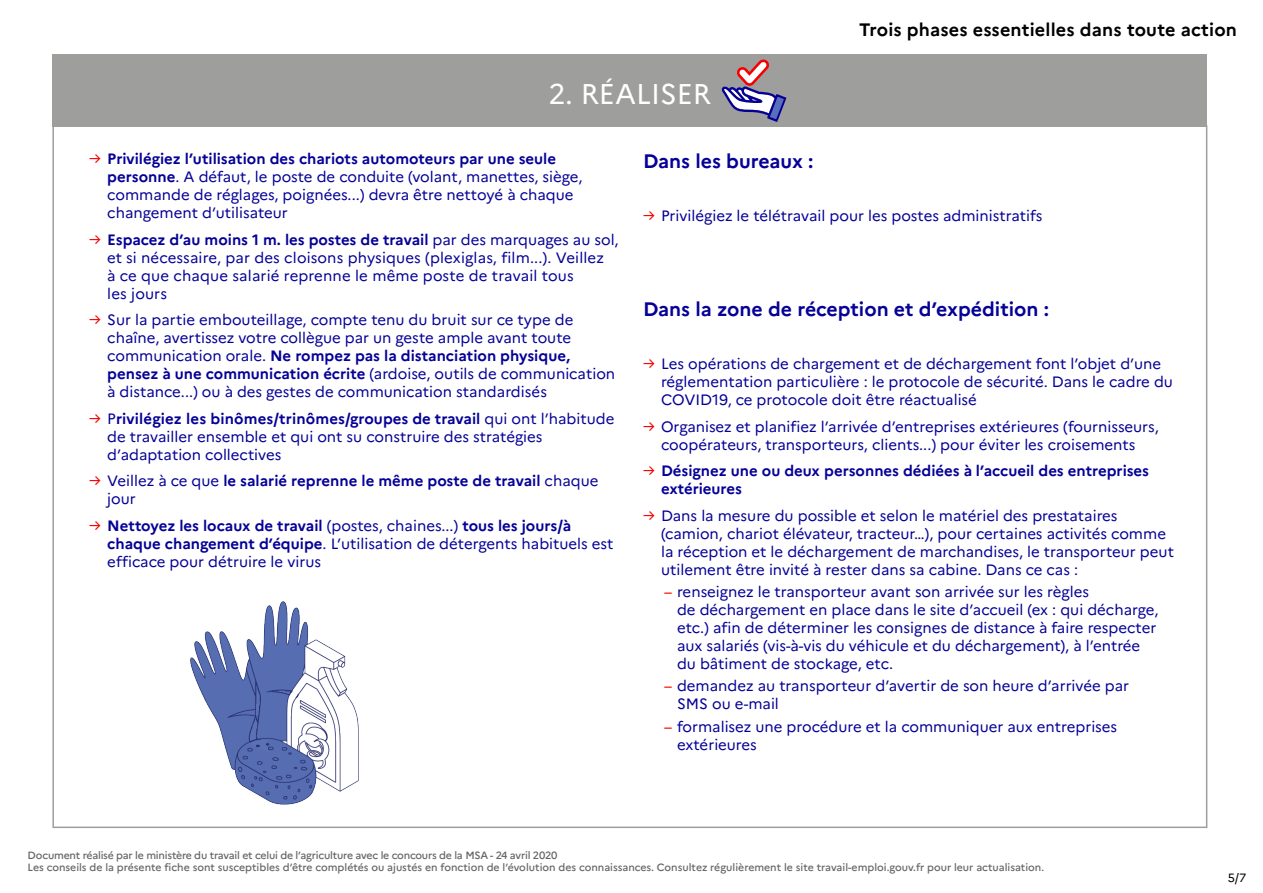
<style>
.page{position:relative;width:1263px;height:893px;background:#fff}
.page>*{position:absolute;margin:0;border:0;box-sizing:border-box;transform-origin:0 0}
.titre_1{font:28.5px "Marianne";color:#fff}
.texte_liste{font:700 19.5px "Marianne";color:#050096}
.t1{font:700 18px "Marianne";letter-spacing:.01em;color:#000}
.texte_liste-2{font:15px/18px "Marianne";color:#050096}
.texte_sous_liste{font:15px/18px "Marianne";color:#050096}
.texte_liste-3{font:700 15px/18px "Marianne";color:#050096}
.t2{font:12px "Marianne";color:#000}
.légendes{font:500 10.5px "Marianne";letter-spacing:-.005em;color:#656563}
.s1{color:#f70000}
.s2{font-weight:700}
.s3{font-weight:400;color:#f70000}
.s4{font-weight:400}
</style>
<div class="page">
<div style="left:52px;top:54px;width:1155px;height:72px;background:#9e9e9c"></div>
<svg style="left:721px;top:59px;width:65px;height:63px"></svg>
<img style="left:190px;top:601px;width:169px;height:204px">
<p class="titre_1" style="left:548px;top:76px;width:164px">2. RÉALISER</p>
<p class="t1" style="left:859px;top:18px;width:379px">Trois phases essentielles dans toute action</p>
<p class="texte_liste-2" style="left:107px;top:150px;width:477px;text-indent:-18px"><span class="s1">→</span> <span class="s2">Privilégiez l’utilisation des chariots automoteurs par une seule personne</span>. A défaut, le poste de conduite (volant, manettes, siège, commande de réglages, poignées...) devra être nettoyé à chaque changement d’utilisateur</p>
<p class="texte_liste-2" style="left:107px;top:230px;width:513px;text-indent:-18px"><span class="s1">→</span> <span class="s2">Espacez d’au moins 1 m. les postes de travail</span> par des marquages au sol, et si nécessaire, par des cloisons physiques (plexiglas, film...). Veillez<br>à ce que chaque salarié reprenne le même poste de travail tous<br>les jours</p>
<p class="texte_liste-2" style="left:107px;top:311px;width:509px;text-indent:-18px"><span class="s1">→</span> Sur la partie embouteillage, compte tenu du bruit sur ce type de chaîne, avertissez votre collègue par un geste ample avant toute communication orale. <span class="s2">Ne rompez pas la distanciation physique, pensez à une communication écrite</span> (ardoise, outils de communication à distance...) ou à des gestes de communication standardisés</p>
<p class="texte_liste-2" style="left:107px;top:409px;width:509px;text-indent:-18px"><span class="s1">→</span> P<span class="s2">rivilégiez les binômes/trinômes/groupes de travail</span> qui ont l’habitude de travailler ensemble et qui ont su construire des stratégies d’adaptation collectives</p>
<p class="texte_liste-3" style="left:107px;top:472px;width:493px;text-indent:-18px"><span class="s3">→</span> <span class="s4">Veillez à ce que</span> le salarié reprenne le même poste de travail <span class="s4">chaque jour</span></p>
<p class="texte_liste-2" style="left:107px;top:516px;width:508px;text-indent:-18px"><span class="s1">→</span> <span class="s2">Nettoyez les locaux de travail</span> (postes, chaines...) <span class="s2">tous les jours/à chaque changement d’équipe</span>. L’utilisation de détergents habituels est efficace pour détruire le virus</p>
<p class="texte_liste" style="left:643px;top:149px;width:172px">Dans les bureaux :</p>
<p class="texte_liste-2" style="left:643px;top:206px;width:401px"><span class="s1">→</span> Privilégiez le télétravail pour les postes administratifs</p>
<p class="texte_liste" style="left:643px;top:298px;width:407px">Dans la zone de réception et d’expédition :</p>
<p class="texte_liste-2" style="left:661px;top:355px;width:513px;text-indent:-18px"><span class="s1">→</span> Les opérations de chargement et de déchargement font l’objet d’une réglementation particulière : le protocole de sécurité. Dans le cadre du<br>COVID19, ce protocole doit être réactualisé</p>
<p class="texte_liste-2" style="left:643px;top:417px;width:517px;text-align:center"><span class="s1">→</span> Organisez et planifiez l’arrivée d’entreprises extérieures (fournisseurs, coopérateurs, transporteurs, clients...) pour éviter les croisements</p>
<p class="texte_liste-3" style="left:661px;top:462px;width:489px;text-indent:-18px"><span class="s3">→</span> Désignez une ou deux personnes dédiées à l’accueil des entreprises extérieures</p>
<p class="texte_liste-2" style="left:661px;top:506px;width:514px;text-indent:-18px"><span class="s1">→</span> Dans la mesure du possible et selon le matériel des prestataires (camion, chariot élévateur, tracteur…), pour certaines activités comme la réception et le déchargement de marchandises, le transporteur peut utilement être invité à rester dans sa cabine. Dans ce cas :</p>
<p class="texte_sous_liste" style="left:677px;top:583px;width:483px;text-indent:-13px"><span class="s1">–</span> renseignez le transporteur avant son arrivée sur les règles<br>de déchargement en place dans le site d’accueil (ex : qui décharge, etc.) afin de déterminer les consignes de distance à faire respecter aux salariés (vis-à-vis du véhicule et du déchargement), à l’entrée du bâtiment de stockage, etc.</p>
<p class="texte_sous_liste" style="left:677px;top:677px;width:454px;text-indent:-13px"><span class="s1">–</span> demandez au transporteur d’avertir de son heure d’arrivée par<br>SMS ou e-mail</p>
<p class="texte_sous_liste" style="left:677px;top:717px;width:442px;text-indent:-13px"><span class="s1">–</span> formalisez une procédure et la communiquer aux entreprises extérieures</p>
<p class="légendes" style="left:28px;top:848px;width:531px">Document réalisé par le ministère du travail et celui de l’agriculture avec le concours de la MSA - 24 avril 2020</p>
<p class="légendes" style="left:28px;top:861px;width:1018px">Les conseils de la présente fiche sont susceptibles d’être complétés ou ajustés en fonction de l’évolution des connaissances. Consultez régulièrement le site travail-emploi.gouv.fr pour leur actualisation.</p>
<p class="t2" style="left:1228px;top:870px;width:20px">5/7</p>
</div>
